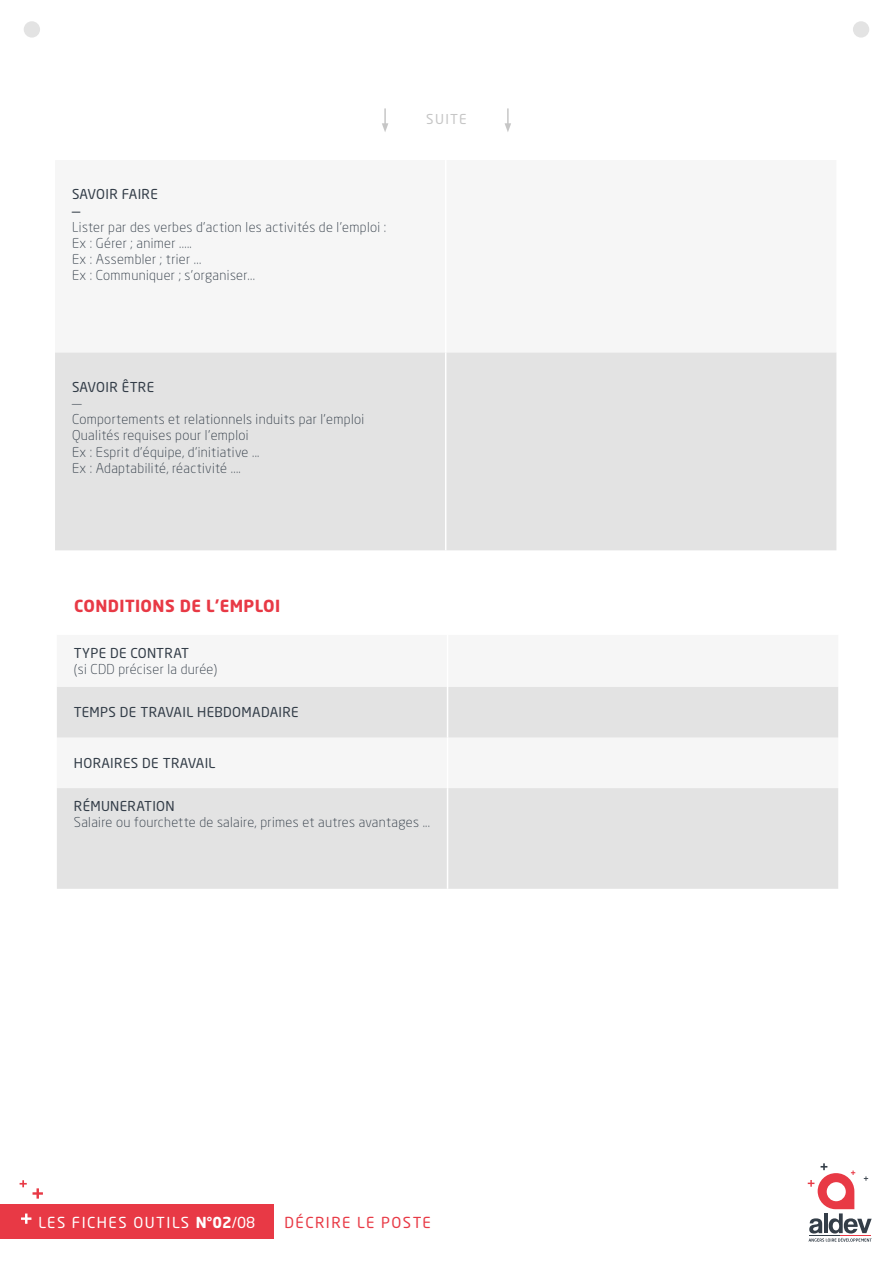
<style>
.page{position:relative;width:893px;height:1263px;background:#fff}
.page>*{position:absolute;margin:0;border:0;box-sizing:border-box;transform-origin:0 0}
.t1{font:700 16.5px "Neo Sans Std";letter-spacing:.025em;color:#e83945}
.t2{font:15px "Neo Sans Std";letter-spacing:.1em;color:#fff}
.t3{font:15px "Neo Sans Std";letter-spacing:.1em;color:#e83945}
.t4{font:300 13.5px/16.2px "Neo Sans Std";letter-spacing:.025em;color:#333d48}
.t5{font:13.5px "Neo Sans Std";letter-spacing:.025em;color:#333d48}
.t6{font:13.5px "Neo Sans Std";letter-spacing:.1em;color:#c6c6c6}
.s1{font-weight:700}
</style>
<div class="page">
<svg style="left:808px;top:1163px;width:64px;height:79px"></svg>
<div style="left:0;top:1205px;width:273px;height:34px;background:#e83945"></div>
<svg style="left:21px;top:1213px;width:10px;height:11px"></svg>
<svg style="left:33px;top:1188px;width:10px;height:10px"></svg>
<svg style="left:20px;top:1180px;width:7px;height:7px"></svg>
<svg style="left:382px;top:108px;width:6px;height:24px"></svg>
<svg style="left:505px;top:108px;width:6px;height:24px"></svg>
<div style="left:55px;top:352px;width:781px;height:198px;background:#e3e3e3"></div>
<hr style="left:445px;top:352px;width:1px;height:198px;background:#fff">
<svg style="left:57px;top:687px;width:781px;height:202px;fill:#e3e3e3"></svg>
<hr style="left:447px;top:687px;width:1px;height:50px;background:#fff">
<hr style="left:447px;top:737px;width:1px;height:51px;background:#fff">
<hr style="left:447px;top:788px;width:1px;height:101px;background:#fff">
<div style="left:24px;top:21px;width:16px;height:17px;background:#e3e3e3;border-radius:50%"></div>
<div style="left:853px;top:21px;width:16px;height:17px;background:#e3e3e3;border-radius:50%"></div>
<p class="t5" style="left:72px;top:186px;width:87px">SAVOIR FAIRE</p>
<p class="t5" style="left:72px;top:202px;width:10px">—</p>
<p class="t4" style="left:72px;top:219px;width:316px">Lister par des verbes d’action les activités de l’emploi :</p>
<p class="t4" style="left:72px;top:235px;width:121px">Ex : Gérer ; animer .....</p>
<p class="t4" style="left:72px;top:251px;width:131px">Ex : Assembler ; trier ...</p>
<p class="t4" style="left:72px;top:267px;width:185px">Ex : Communiquer ; s’organiser...</p>
<p class="t5" style="left:72px;top:379px;width:84px">SAVOIR ÊTRE</p>
<p class="t4" style="left:72px;top:395px;width:294px">—<br>Comportements et relationnels induits par l’emploi</p>
<p class="t4" style="left:72px;top:427px;width:178px">Qualités requises pour l’emploi</p>
<p class="t4" style="left:72px;top:443px;width:189px">Ex : Esprit d’équipe, d’initiative ...</p>
<p class="t4" style="left:72px;top:460px;width:170px">Ex : Adaptabilité, réactivité ....</p>
<p class="t6" style="left:426px;top:111px;width:42px">SUITE</p>
<p class="t1" style="left:74px;top:595px;width:208px">CONDITIONS DE L’EMPLOI</p>
<p class="t5" style="left:74px;top:645px;width:117px">TYPE DE CONTRAT</p>
<p class="t4" style="left:74px;top:661px;width:145px">(si CDD préciser la durée)</p>
<p class="t5" style="left:74px;top:704px;width:226px">TEMPS DE TRAVAIL HEBDOMADAIRE</p>
<p class="t5" style="left:74px;top:755px;width:143px">HORAIRES DE TRAVAIL</p>
<p class="t5" style="left:74px;top:798px;width:102px">RÉMUNERATION</p>
<p class="t4" style="left:74px;top:814px;width:358px">Salaire ou fourchette de salaire, primes et autres avantages ...</p>
<p class="t2" style="left:38px;top:1213px;width:218px">LES FICHES OUTILS <span class="s1">N°02</span>/08</p>
<p class="t3" style="left:284px;top:1213px;width:148px">DÉCRIRE LE POSTE</p>
</div>
